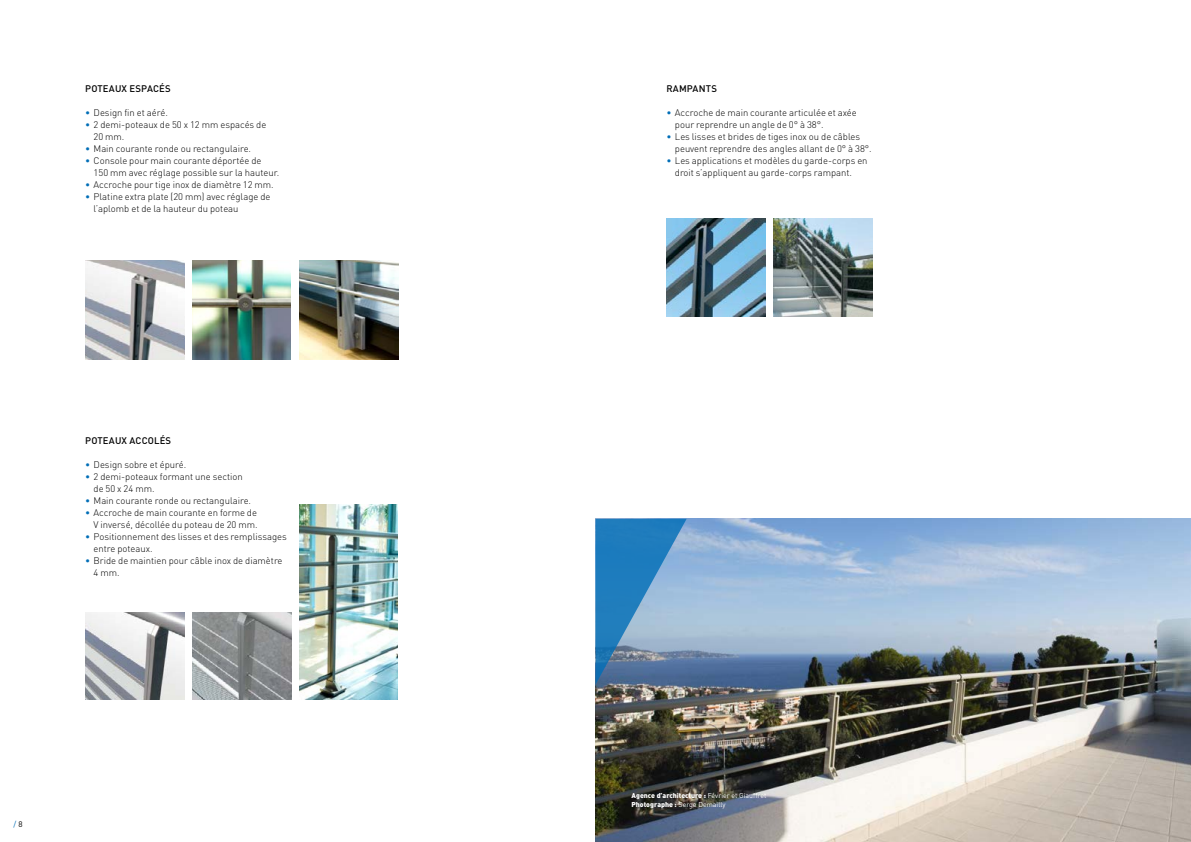
<style>
.page{position:relative;width:1191px;height:842px;background:#fff}
.page>*{position:absolute;margin:0;border:0;box-sizing:border-box;transform-origin:0 0}
.t1{font:300 9.5px/12px "DIN Pro";color:#000}
.t2{font:500 9.5px "DIN Pro";letter-spacing:.02em;color:#000}
.t3{font:8px "DIN Pro";color:#006eb7}
.t4{font:900 7px/9px "DIN Pro";color:#fff}
.s1{color:#006eb7}
.s2{color:#000}
.s3{font-weight:400}
</style>
<div class="page">
<img style="left:595px;top:519px;width:596px;height:323px">
<svg style="left:595px;top:519px;width:91px;height:166px;background:#528ebd"></svg>
<img style="left:300px;top:260px;width:99px;height:100px">
<img style="left:192px;top:260px;width:99px;height:100px">
<img style="left:85px;top:612px;width:99px;height:87px">
<img style="left:192px;top:612px;width:100px;height:87px">
<img style="left:666px;top:218px;width:99px;height:98px">
<img style="left:773px;top:219px;width:99px;height:98px">
<img style="left:85px;top:260px;width:99px;height:100px">
<img style="left:300px;top:504px;width:97px;height:195px">
<p class="t2" style="left:85px;top:81px;width:87px">POTEAUX ESPACÉS</p>
<p class="t1" style="left:85px;top:106px;width:84px"><span class="s1">•</span> Design fin et aéré.</p>
<p class="t1" style="left:94px;top:118px;width:174px;text-indent:-9px"><span class="s1">•</span> 2 demi-poteaux de 50 x 12 mm espacés de<br>20 mm.</p>
<p class="t1" style="left:85px;top:142px;width:168px"><span class="s1">•</span> Main courante ronde ou rectangulaire.</p>
<p class="t1" style="left:94px;top:154px;width:187px;text-indent:-9px"><span class="s1">•</span> Console pour main courante déportée de<br>150 mm avec réglage possible sur la hauteur.</p>
<p class="t1" style="left:85px;top:178px;width:190px"><span class="s1">•</span> Accroche pour tige inox de diamètre 12 mm.</p>
<p class="t1" style="left:94px;top:190px;width:178px;text-indent:-9px"><span class="s1">•</span> Platine extra plate (20 mm) avec réglage de l’aplomb et de la hauteur du poteau</p>
<p class="t2" style="left:85px;top:433px;width:88px">POTEAUX ACCOLÉS</p>
<p class="t1" style="left:85px;top:458px;width:103px"><span class="s1">•</span> Design sobre et épuré.</p>
<p class="t1" style="left:94px;top:470px;width:151px;text-indent:-9px"><span class="s1">•</span> 2 demi-poteaux formant une section de 50 x 24 mm.</p>
<p class="t1" style="left:85px;top:494px;width:168px"><span class="s1">•</span> Main courante ronde ou rectangulaire.</p>
<p class="t1" style="left:85px;top:506px;width:174px;text-align:right"><span class="s1">•</span> Accroche de main courante en forme de<br>V inversé, décollée du poteau de 20 mm.</p>
<p class="t1" style="left:94px;top:530px;width:195px;text-indent:-9px"><span class="s1">•</span> Positionnement des lisses et des remplissages entre poteaux.</p>
<p class="t1" style="left:94px;top:554px;width:190px;text-indent:-9px"><span class="s1">•</span> Bride de maintien pour câble inox de diamètre<br>4 mm.</p>
<p class="t3" style="left:13px;top:818px;width:11px">/ <span class="s2">8</span></p>
<p class="t2" style="left:666px;top:81px;width:52px">RAMPANTS</p>
<p class="t1" style="left:675px;top:106px;width:183px;text-indent:-9px"><span class="s1">•</span> Accroche de main courante articulée et axée pour reprendre un angle de 0° à 38°.</p>
<p class="t1" style="left:675px;top:130px;width:198px;text-indent:-9px"><span class="s1">•</span> Les lisses et brides de tiges inox ou de câbles peuvent reprendre des angles allant de 0° à 38°.</p>
<p class="t1" style="left:675px;top:154px;width:194px;text-indent:-9px"><span class="s1">•</span> Les applications et modèles du garde-corps en droit s’appliquent au garde-corps rampant.</p>
<p class="t4" style="left:631px;top:790px;width:136px">Agence d’architecture : <span class="s3">Février et Giauffret<br></span>Photographe : <span class="s3">Serge Demailly</span></p>
</div>
